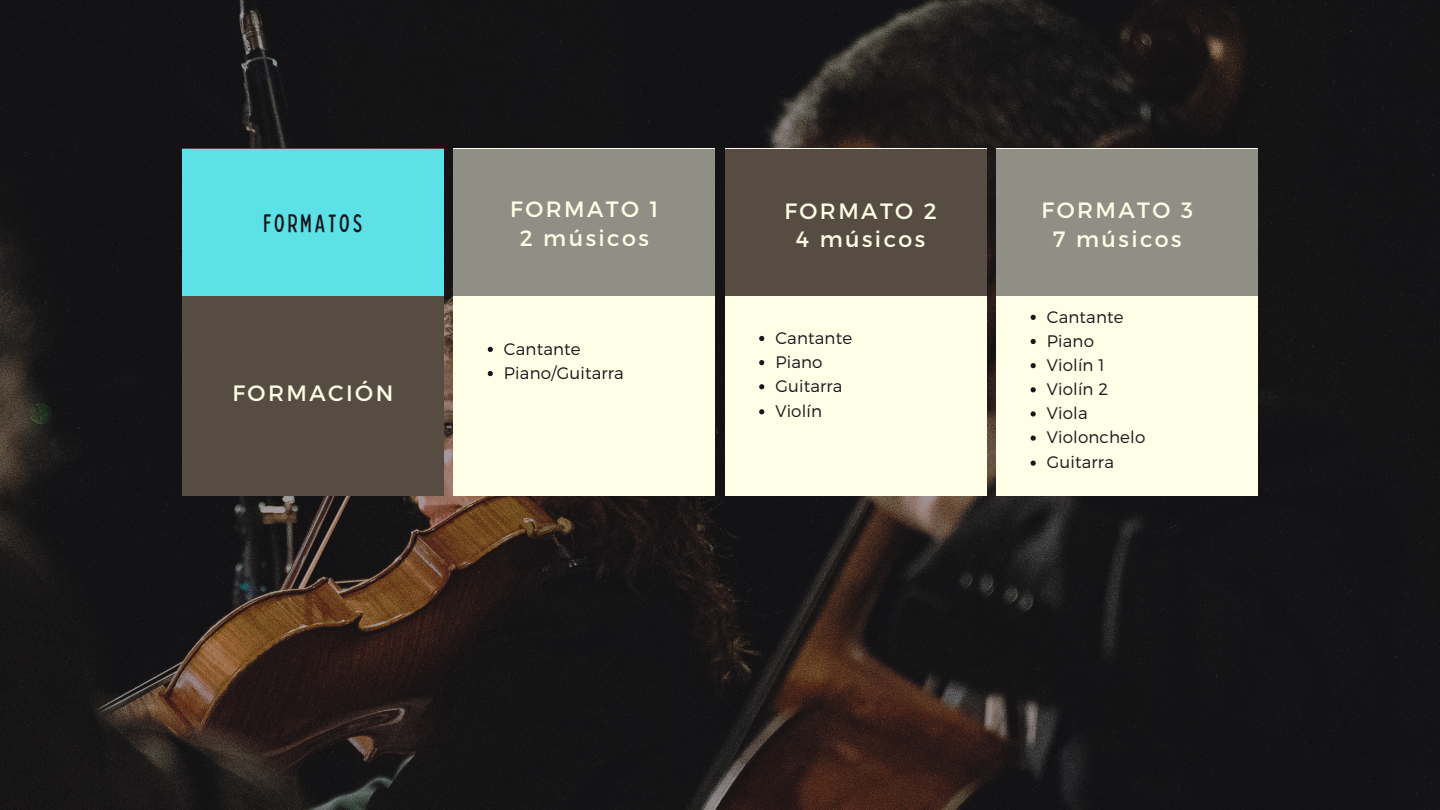
<style>
.page{position:relative;width:1440px;height:810px;background:#fff}
.page>*{position:absolute;margin:0;border:0;box-sizing:border-box;transform-origin:0 0}
.t1{font:condensed 25.3px "Bobby Jones";letter-spacing:.11em;color:#17161c}
.t2{font:22.2px "Montserrat";letter-spacing:.11em;color:#fffee6}
.t3{font:22.1px "Montserrat";letter-spacing:.11em;color:#fffee6}
.t4{font:300 16.7px "Montserrat";letter-spacing:.01em;color:#17161c}
</style>
<div class="page">
<img style="left:0;top:0;width:1440px;height:810px">
<div style="left:182px;top:149px;width:262px;height:347px;background:#574c41"></div>
<div style="left:182px;top:149px;width:262px;height:147px;background:#5ce1e6"></div>
<div style="left:453px;top:149px;width:262px;height:347px;background:#fffee6"></div>
<div style="left:453px;top:149px;width:262px;height:147px;background:#908f86"></div>
<div style="left:725px;top:149px;width:262px;height:347px;background:#fffee6"></div>
<div style="left:725px;top:149px;width:262px;height:147px;background:#574c41"></div>
<div style="left:996px;top:149px;width:262px;height:347px;background:#fffee6"></div>
<div style="left:996px;top:149px;width:262px;height:147px;background:#908f86"></div>
<svg style="left:488px;top:347px;width:5px;height:5px"></svg>
<svg style="left:488px;top:371px;width:5px;height:5px"></svg>
<svg style="left:759px;top:336px;width:5px;height:5px"></svg>
<svg style="left:759px;top:360px;width:5px;height:5px"></svg>
<svg style="left:759px;top:384px;width:5px;height:5px"></svg>
<svg style="left:759px;top:409px;width:5px;height:5px"></svg>
<svg style="left:1031px;top:315px;width:5px;height:5px"></svg>
<svg style="left:1031px;top:339px;width:5px;height:5px"></svg>
<svg style="left:1031px;top:363px;width:5px;height:5px"></svg>
<svg style="left:1031px;top:387px;width:5px;height:5px"></svg>
<svg style="left:1031px;top:411px;width:5px;height:6px"></svg>
<svg style="left:1030px;top:436px;width:6px;height:5px"></svg>
<svg style="left:1031px;top:461px;width:5px;height:5px"></svg>
<p class="t1" style="left:263px;top:206px;width:100px">FORMATOS</p>
<p class="t2" style="left:232px;top:379px;width:162px">FORMACIÓN</p>
<p class="t3" style="left:510px;top:195px;width:149px">FORMATO 1</p>
<p class="t3" style="left:520px;top:224px;width:131px">2 músicos</p>
<p class="t4" style="left:504px;top:338px;width:78px">Cantante</p>
<p class="t4" style="left:504px;top:362px;width:121px">Piano/Guitarra</p>
<p class="t3" style="left:784px;top:196px;width:154px">FORMATO 2</p>
<p class="t3" style="left:796px;top:225px;width:131px">4 músicos</p>
<p class="t4" style="left:775px;top:327px;width:78px">Cantante</p>
<p class="t4" style="left:775px;top:351px;width:49px">Piano</p>
<p class="t4" style="left:775px;top:375px;width:69px">Guitarra</p>
<p class="t4" style="left:775px;top:400px;width:48px">Violín</p>
<p class="t3" style="left:1042px;top:196px;width:153px">FORMATO 3</p>
<p class="t3" style="left:1053px;top:225px;width:130px">7 músicos</p>
<p class="t4" style="left:1047px;top:306px;width:78px">Cantante</p>
<p class="t4" style="left:1047px;top:330px;width:49px">Piano</p>
<p class="t4" style="left:1047px;top:354px;width:59px">Violín 1</p>
<p class="t4" style="left:1047px;top:378px;width:63px">Violín 2</p>
<p class="t4" style="left:1047px;top:402px;width:42px">Viola</p>
<p class="t4" style="left:1047px;top:426px;width:100px">Violonchelo</p>
<p class="t4" style="left:1047px;top:452px;width:69px">Guitarra</p>
<p class="t4" style="left:1047px;top:430px;width:54px">1500€</p>
</div>
